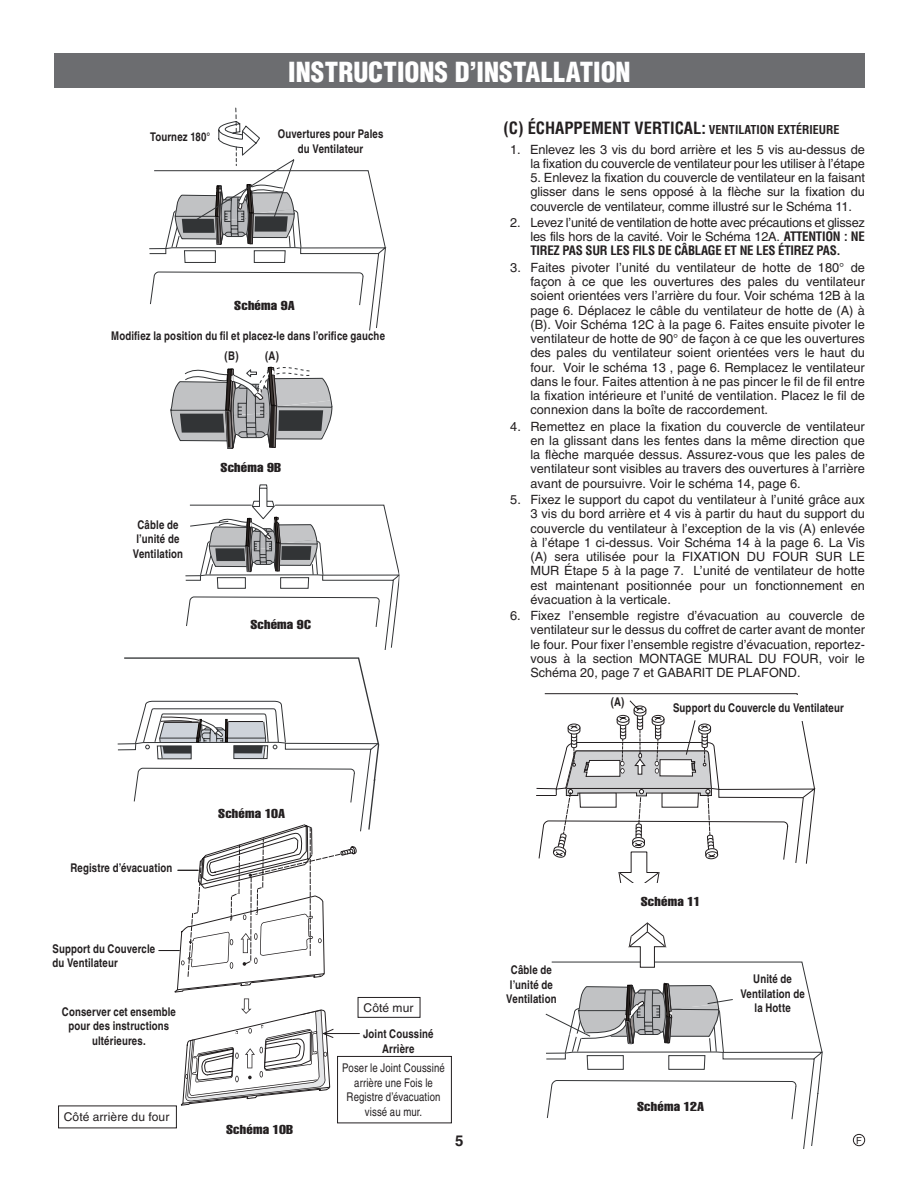
<style>
.page{position:relative;width:919px;height:1188px;background:#fff}
.page>*{position:absolute;margin:0;border:0;box-sizing:border-box;transform-origin:0 0}
.t1{font:900 condensed 27px "Helvetica";color:#fff}
.t2{font:700 condensed 16.5px "Helvetica";color:#231f20}
.t3{font:700 15px "Helvetica";color:#231f20}
.t4{font:12.75px/14.2px "Helvetica";letter-spacing:-.005em;color:#231f20;text-align:justify}
.t5{font:extra-condensed 12.75px "Helvetica";letter-spacing:.015em;color:#231f20;scale:1.18 1}
.t6{font:700 12px/14.4px "Helvetica";letter-spacing:.015em;color:#231f20;text-align:center;scale:.8 1}
.t7{font:12px/14.4px "Helvetica";letter-spacing:.01em;color:#231f20;text-align:center;scale:.8 1}
.t8{font:12px "Helvetica";letter-spacing:.01em;color:#231f20}
.t9{font:9.75px "Arial";color:#231f20}
.s1{font-size:12px}
.s2{font-weight:700;font-stretch:condensed}
</style>
<div class="page">
<div style="left:852px;top:1134px;width:12px;height:12px;border:1px solid #231f20;border-radius:50%"></div>
<div style="left:54px;top:54px;width:810px;height:34px;background:#6c6d70"></div>
<svg style="left:545px;top:922px;width:277px;height:227px"></svg>
<svg style="left:544px;top:693px;width:254px;height:2px"></svg>
<svg style="left:536px;top:700px;width:279px;height:182px"></svg>
<svg style="left:117px;top:107px;width:283px;height:886px"></svg>
<svg style="left:58px;top:997px;width:362px;height:132px"></svg>
<div style="left:337px;top:1056px;width:114px;height:67px;border:1px solid #231f20"></div>
<h1 class="t1" style="left:288px;top:62px;width:343px">INSTRUCTIONS D’INSTALLATION</h1>
<p class="t6" style="left:150px;top:131px;width:77px">Tournez 180°</p>
<p class="t6" style="left:278px;top:128px;width:133px">Ouvertures pour Pales du Ventilateur</p>
<p class="t5" style="left:234px;top:301px;width:53px">Schéma 9A</p>
<p class="t6" style="left:111px;top:329px;width:344px">Modifiez la position du fil et placez-le dans l’orifice gauche</p>
<p class="t6" style="left:224px;top:350px;width:69px">(B) (A)</p>
<p class="t6" style="left:133px;top:519px;width:64px">Câble de l’unité de<br>Ventilation</p>
<p class="t5" style="left:220px;top:463px;width:53px">Schéma 9B</p>
<p class="t5" style="left:250px;top:620px;width:53px">Schéma 9C</p>
<p class="t6" style="left:70px;top:862px;width:129px">Registre d’évacuation</p>
<p class="t6" style="left:52px;top:943px;width:130px;text-align:left">Support du Couvercle du Ventilateur</p>
<p class="t6" style="left:62px;top:1006px;width:144px">Conserver cet ensemble pour des instructions ultérieures.</p>
<p class="t8" style="left:64px;top:1113px;width:107px">Côté arrière du four</p>
<p class="t5" style="left:218px;top:809px;width:58px">Schéma 10A</p>
<p class="t5" style="left:226px;top:1125px;width:58px">Schéma 10B</p>
<p class="t8" style="left:363px;top:1003px;width:51px">Côté mur</p>
<p class="t6" style="left:363px;top:1028px;width:89px">Joint Coussiné<br>Arrière</p>
<p class="t7" style="left:342px;top:1062px;width:130px">Poser le Joint Coussiné arrière une Fois le<br>Registre d’évacuation vissé au mur.</p>
<p class="t3" style="left:455px;top:1135px;width:10px">5</p>
<p class="t2" style="left:503px;top:122px;width:337px">(C) ÉCHAPPEMENT VERTICAL: <span class="s1">VENTILATION EXTÉRIEURE</span></p>
<p class="t4" style="left:510px;top:143px;width:356px;text-align:right">1. Enlevez les 3 vis du bord arrière et les 5 vis au-dessus de la fixation du couvercle de ventilateur pour les utiliser à l’étape</p>
<p class="t4" style="left:530px;top:172px;width:336px">5. Enlevez la fixation du couvercle de ventilateur en la faisant glisser dans le sens opposé à la flèche sur la fixation du couvercle de ventilateur, comme illustré sur le Schéma 11.</p>
<p class="t4" style="left:530px;top:217px;width:336px;text-indent:-20px">2. Levez l’unité de ventilation de hotte avec précautions et glissez les fils hors de la cavité. Voir le Schéma 12A. <span class="s2">ATTENTION : NE TIREZ PAS SUR LES FILS DE CÂBLAGE ET NE LES ÉTIREZ PAS.</span></p>
<p class="t4" style="left:530px;top:261px;width:336px;text-indent:-20px">3. Faites pivoter l’unité du ventilateur de hotte de 180° de façon à ce que les ouvertures des pales du ventilateur soient orientées vers l’arrière du four. Voir schéma 12B à la page 6. Déplacez le câble du ventilateur de hotte de (A) à (B). Voir Schéma 12C à la page 6. Faites ensuite pivoter le ventilateur de hotte de 90° de façon à ce que les ouvertures des pales du ventilateur soient orientées vers le haut du four. Voir le schéma 13 , page 6. Remplacez le ventilateur dans le four. Faites attention à ne pas pincer le fil de fil entre la fixation intérieure et l’unité de ventilation. Placez le fil de connexion dans la boîte de raccordement.</p>
<p class="t4" style="left:530px;top:420px;width:336px;text-indent:-20px">4. Remettez en place la fixation du couvercle de ventilateur en la glissant dans les fentes dans la même direction que la flèche marquée dessus. Assurez-vous que les pales de ventilateur sont visibles au travers des ouvertures à l’arrière avant de poursuivre. Voir le schéma 14, page 6.</p>
<p class="t4" style="left:530px;top:494px;width:336px;text-indent:-20px">5. Fixez le support du capot du ventilateur à l’unité grâce aux 3 vis du bord arrière et 4 vis à partir du haut du support du couvercle du ventilateur à l’exception de la vis (A) enlevée à l’étape 1 ci-dessus. Voir Schéma 14 à la page 6. La Vis (A) sera utilisée pour la FIXATION DU FOUR SUR LE MUR Étape 5 à la page 7. L’unité de ventilateur de hotte est maintenant positionnée pour un fonctionnement en évacuation à la verticale.</p>
<p class="t4" style="left:530px;top:610px;width:336px;text-indent:-20px">6. Fixez l’ensemble registre d’évacuation au couvercle de ventilateur sur le dessus du coffret de carter avant de monter le four. Pour fixer l’ensemble registre d’évacuation, reportez&shy;vous à la section MONTAGE MURAL DU FOUR, voir le Schéma 20, page 7 et GABARIT DE PLAFOND.</p>
<p class="t6" style="left:610px;top:695px;width:18px">(A)</p>
<p class="t6" style="left:672px;top:702px;width:215px">Support du Couvercle du Ventilateur</p>
<p class="t6" style="left:506px;top:964px;width:64px">Câble de l’unité de<br>Ventilation</p>
<p class="t5" style="left:640px;top:897px;width:52px">Schéma 11</p>
<p class="t5" style="left:636px;top:1102px;width:58px">Schéma 12A</p>
<p class="t6" style="left:740px;top:973px;width:82px">Unité de<br>Ventilation de la Hotte</p>
<p class="t9" style="left:855px;top:1135px;width:7px">F</p>
</div>
